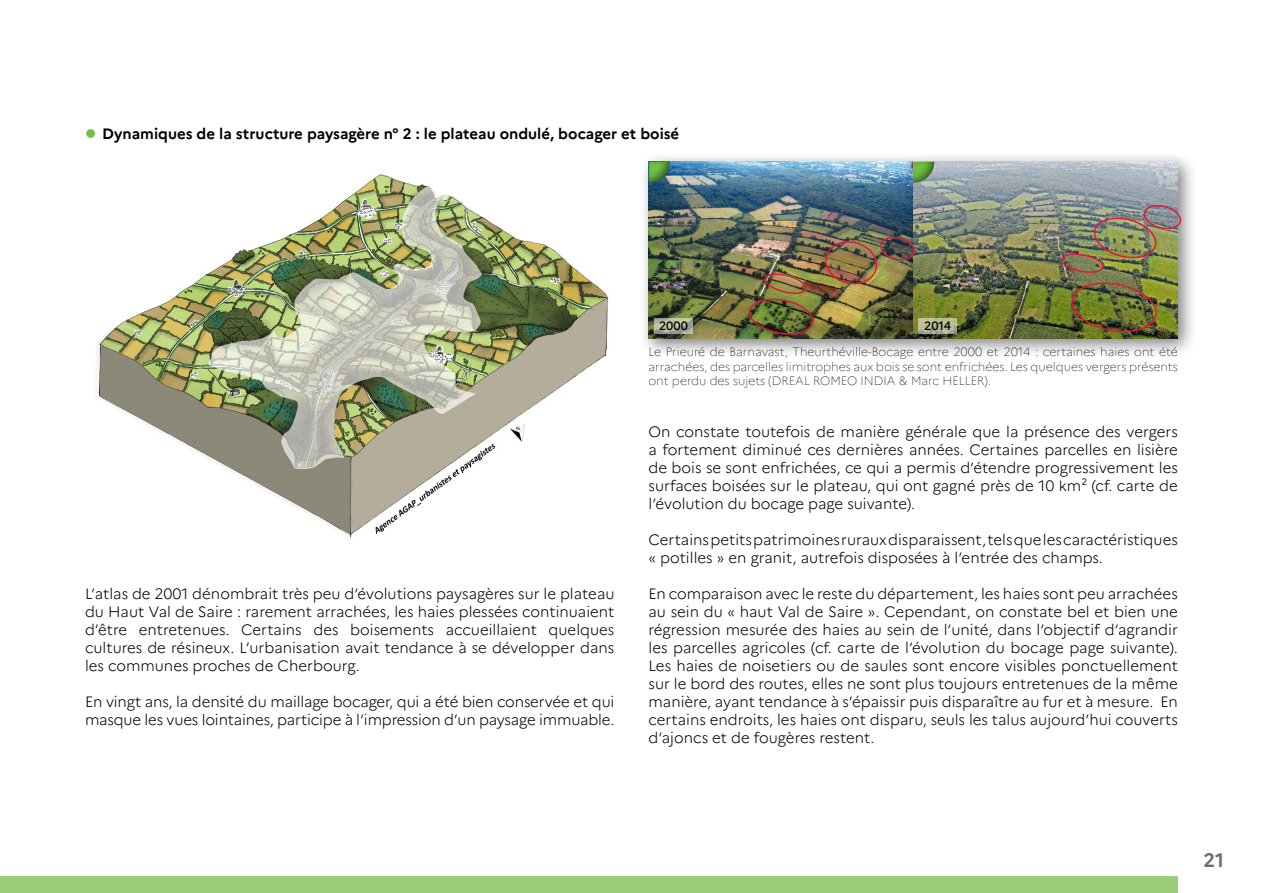
<style>
.page{position:relative;width:1263px;height:893px;background:#fff}
.page>*{position:absolute;margin:0;border:0;box-sizing:border-box;transform-origin:0 0}
.t1{font:700 19.5px "Marianne";color:#6d6e71}
.t2{font:300 15px/18px "Marianne";color:#000;text-align:justify}
.t3{font:700 15px "Marianne";color:#000}
.t4{font:100 12px/14.4px "Marianne";color:#000;text-align:justify}
.t5{font:500 12px "Marianne";color:#000}
</style>
<div class="page">
<div style="left:0;top:876px;width:1178px;height:17px;background:#9cce78"></div>
<div style="left:639px;top:152px;width:293px;height:205px;background:#000;opacity:.5"></div>
<img style="left:648px;top:162px;width:254px;height:177px">
<div style="left:902px;top:151px;width:296px;height:208px;background:#000;opacity:.5"></div>
<img style="left:96px;top:174px;width:512px;height:364px">
<div style="left:634px;top:150px;width:48px;height:33px;background:#000;opacity:.5"></div>
<svg style="left:654px;top:318px;width:39px;height:16px"></svg>
<div style="left:899px;top:150px;width:47px;height:33px;background:#000;opacity:.5"></div>
<svg style="left:918px;top:318px;width:39px;height:16px"></svg>
<img style="left:746px;top:273px;width:70px;height:65px">
<img style="left:822px;top:236px;width:95px;height:52px">
<img style="left:1059px;top:204px;width:124px;height:132px">
<p class="t3" style="left:102px;top:124px;width:579px">Dynamiques de la structure paysagère n° 2 : le plateau ondulé, bocager et boisé</p>
<p class="t2" style="left:85px;top:584px;width:531px">L’atlas de 2001 dénombrait très peu d’évolutions paysagères sur le plateau du Haut Val de Saire : rarement arrachées, les haies plessées continuaient d’être entretenues. Certains des boisements accueillaient quelques cultures de résineux. L’urbanisation avait tendance à se développer dans les communes proches de Cherbourg.</p>
<p class="t2" style="left:85px;top:692px;width:531px">En vingt ans, la densité du maillage bocager, qui a été bien conservée et qui masque les vues lointaines, participe à l’impression d’un paysage immuable.</p>
<p class="t5" style="left:659px;top:319px;width:30px">2000</p>
<p class="t5" style="left:924px;top:319px;width:28px">2014</p>
<p class="t4" style="left:648px;top:345px;width:531px">Le Prieuré de Barnavast, Theurthéville-Bocage entre 2000 et 2014 : certaines haies ont été arrachées, des parcelles limitrophes aux bois se sont enfrichées. Les quelques vergers présents ont perdu des sujets (DREAL ROMEO INDIA &amp; Marc HELLER).</p>
<p class="t2" style="left:648px;top:422px;width:531px">On constate toutefois de manière générale que la présence des vergers a fortement diminué ces dernières années. Certaines parcelles en lisière de bois se sont enfrichées, ce qui a permis d’étendre progressivement les surfaces boisées sur le plateau, qui ont gagné près de 10 km² (cf. carte de l’évolution du bocage page suivante).</p>
<p class="t2" style="left:648px;top:530px;width:531px">Certains petits patrimoines ruraux disparaissent, tels que les caractéristiques « potilles » en granit, autrefois disposées à l’entrée des champs.</p>
<p class="t2" style="left:648px;top:584px;width:531px">En comparaison avec le reste du département, les haies sont peu arrachées au sein du « haut Val de Saire ». Cependant, on constate bel et bien une régression mesurée des haies au sein de l’unité, dans l’objectif d’agrandir les parcelles agricoles (cf. carte de l’évolution du bocage page suivante).<br>Les haies de noisetiers ou de saules sont encore visibles ponctuellement sur le bord des routes, elles ne sont plus toujours entretenues de la même manière, ayant tendance à s’épaissir puis disparaître au fur et à mesure. En certains endroits, les haies ont disparu, seuls les talus aujourd’hui couverts d’ajoncs et de fougères restent.</p>
<h1 class="t1" style="left:1203px;top:849px;width:22px">21</h1>
</div>
